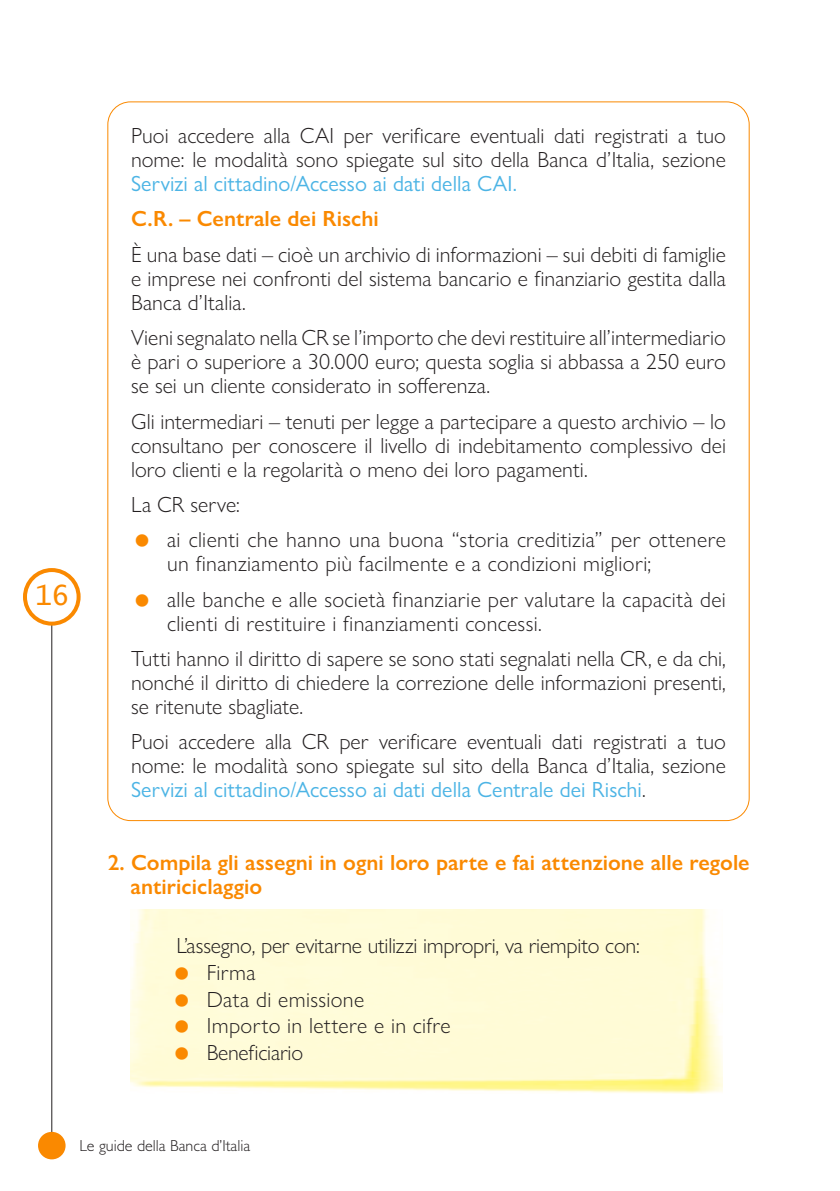
<style>
.page{position:relative;width:840px;height:1191px;background:#fff}
.page>*{position:absolute;margin:0;border:0;box-sizing:border-box;transform-origin:0 0}
.t1{font:28px "Lucida Console";color:#fa8900}
.PARAGRAFO{font:300 22px/24px "Gill Sans Nova";letter-spacing:.005em;color:#231f20;text-align:justify}
.TITOLETTO_PARAGRAFO{font:600 22px/24px "Gill Sans Nova";color:#fa8900}
.t2{font:300 16px "Gill Sans Std";color:#231f20}
.s1{font-weight:400;color:#4cb4e5}
</style>
<div class="page">
<hr style="left:51px;top:622px;width:1px;height:510px;background:#231f20">
<div style="left:40px;top:1133px;width:24px;height:24px;background:#fa8900;border-radius:50%"></div>
<div style="left:38px;top:1131px;width:28px;height:28px;border:4px solid #fa8900;border-radius:50%"></div>
<div style="left:23px;top:568px;width:58px;height:57px;border:4px solid #fa8900;border-radius:50%"></div>
<img style="left:130px;top:910px;width:592px;height:184px">
<p class="t1" style="left:35px;top:583px;width:35px">16</p>
<p class="PARAGRAFO" style="left:131px;top:123px;width:596px">Puoi accedere alla CAI per verificare eventuali dati registrati a tuo nome: le modalità sono spiegate sul sito della Banca d’Italia, sezione <span class="s1">Servizi al cittadino/Accesso ai dati della CAI.</span></p>
<p class="TITOLETTO_PARAGRAFO" style="left:131px;top:207px;width:249px">C.R. – Centrale dei Rischi</p>
<p class="PARAGRAFO" style="left:131px;top:242px;width:596px">È una base dati – cioè un archivio di informazioni – sui debiti di famiglie e imprese nei confronti del sistema bancario e finanziario gestita dalla Banca d’Italia.</p>
<p class="PARAGRAFO" style="left:131px;top:325px;width:596px">Vieni segnalato nella CR se l’importo che devi restituire all’intermediario è pari o superiore a 30.000 euro; questa soglia si abbassa a 250 euro se sei un cliente considerato in sofferenza.</p>
<p class="PARAGRAFO" style="left:131px;top:409px;width:596px">Gli intermediari – tenuti per legge a partecipare a questo archivio – lo consultano per conoscere il livello di indebitamento complessivo dei loro clienti e la regolarità o meno dei loro pagamenti.</p>
<p class="PARAGRAFO" style="left:131px;top:492px;width:110px">La CR serve:</p>
<p class="PARAGRAFO" style="left:167px;top:527px;width:560px">ai clienti che hanno una buona “storia creditizia” per ottenere un finanziamento più facilmente e a condizioni migliori;</p>
<p class="PARAGRAFO" style="left:167px;top:587px;width:560px">alle banche e alle società finanziarie per valutare la capacità dei clienti di restituire i finanziamenti concessi.</p>
<p class="PARAGRAFO" style="left:131px;top:646px;width:596px">Tutti hanno il diritto di sapere se sono stati segnalati nella CR, e da chi, nonché il diritto di chiedere la correzione delle informazioni presenti, se ritenute sbagliate.</p>
<p class="PARAGRAFO" style="left:131px;top:729px;width:596px">Puoi accedere alla CR per verificare eventuali dati registrati a tuo nome: le modalità sono spiegate sul sito della Banca d’Italia, sezione <span class="s1">Servizi al cittadino/Accesso ai dati della Centrale dei Rischi</span>.</p>
<p class="TITOLETTO_PARAGRAFO" style="left:130px;top:850px;width:620px;text-indent:-23px">2. Compila gli assegni in ogni loro parte e fai attenzione alle regole antiriciclaggio</p>
<p class="PARAGRAFO" style="left:176px;top:933px;width:464px">L’assegno, per evitarne utilizzi impropri, va riempito con:</p>
<p class="PARAGRAFO" style="left:207px;top:960px;width:50px">Firma</p>
<p class="PARAGRAFO" style="left:207px;top:986px;width:159px">Data di emissione</p>
<p class="PARAGRAFO" style="left:207px;top:1013px;width:245px">Importo in lettere e in cifre</p>
<p class="PARAGRAFO" style="left:207px;top:1040px;width:98px">Beneficiario</p>
<p class="t2" style="left:79px;top:1136px;width:172px">Le guide della Banca d’Italia</p>
</div>
